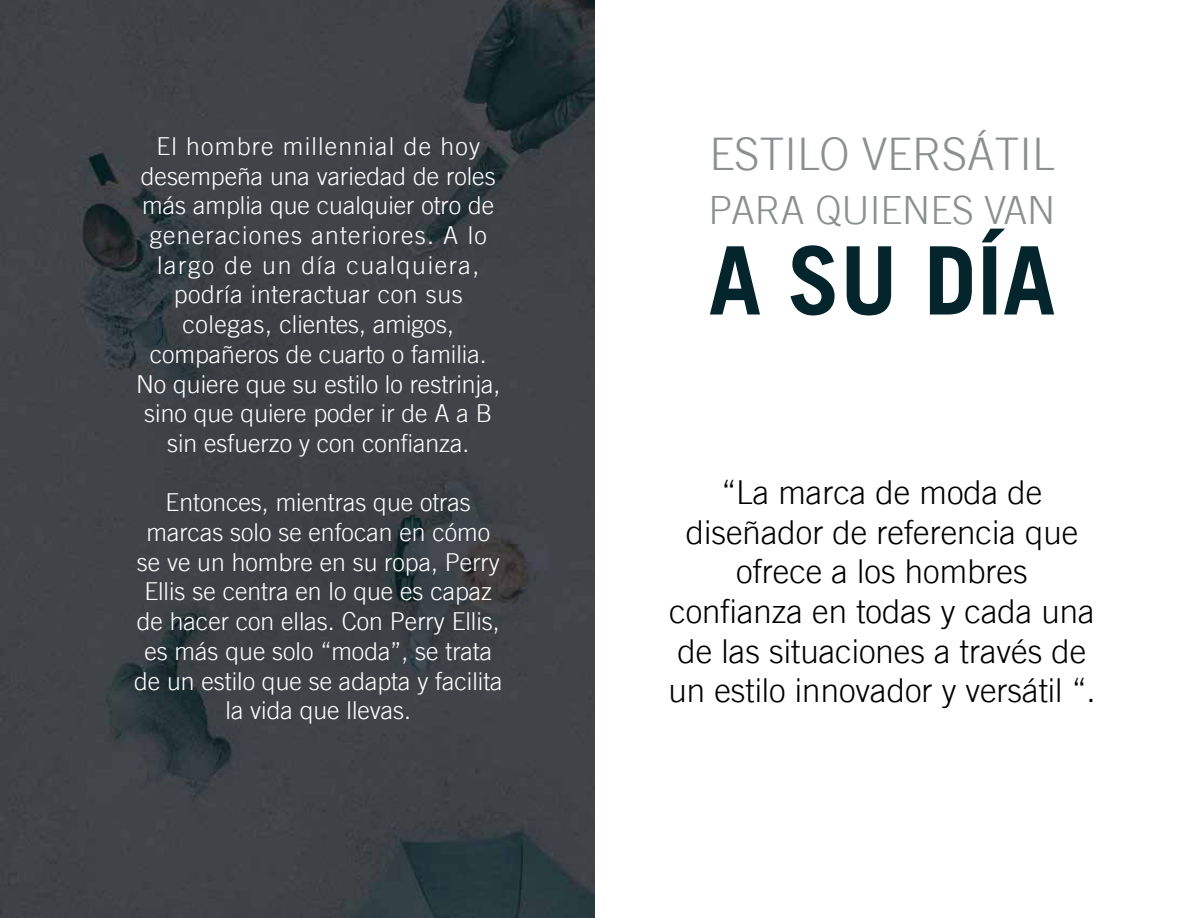
<style>
.page{position:relative;width:1188px;height:918px;background:#fff}
.page>*{position:absolute;margin:0;border:0;box-sizing:border-box;transform-origin:0 0}
.t1{font:700 94.5px "Trade Gothic LT";color:#04252c}
.t2{font:300 45px "Trade Gothic LT";color:#8c8f90}
.t3{font:300 39px "Trade Gothic LT";color:#8c8f90}
.t4{font:300 33px/39.6px "Trade Gothic LT";color:#000;text-align:center}
.t5{font:300 24.75px/29.7px "Trade Gothic LT";color:#fff;text-align:center}
</style>
<div class="page">
<img style="left:0;top:0;width:594px;height:918px">
<p class="t5" style="left:136px;top:131px;width:366px">El hombre millennial de hoy desempeña una variedad de roles más amplia que cualquier otro de generaciones anteriores. A lo largo de un día cualquiera, podría interactuar con sus colegas, clientes, amigos, compañeros de cuarto o familia.<br>No quiere que su estilo lo restrinja, sino que quiere poder ir de A a B sin esfuerzo y con confianza.</p>
<p class="t5" style="left:134px;top:487px;width:370px">Entonces, mientras que otras marcas solo se enfocan en cómo se ve un hombre en su ropa, Perry<br>Ellis se centra en lo que es capaz de hacer con ellas. Con Perry Ellis, es más que solo “moda”, se trata de un estilo que se adapta y facilita la vida que llevas.</p>
<h2 class="t2" style="left:709px;top:127px;width:347px">ESTILO VERSÁTIL</h2>
<h3 class="t3" style="left:709px;top:187px;width:348px">PARA QUIENES VAN</h3>
<h1 class="t1" style="left:709px;top:223px;width:348px">A SU DÍA</h1>
<h3 class="t4" style="left:668px;top:472px;width:429px">“La marca de moda de diseñador de referencia que ofrece a los hombres confianza en todas y cada una de las situaciones a través de un estilo innovador y versátil “.</h3>
</div>
